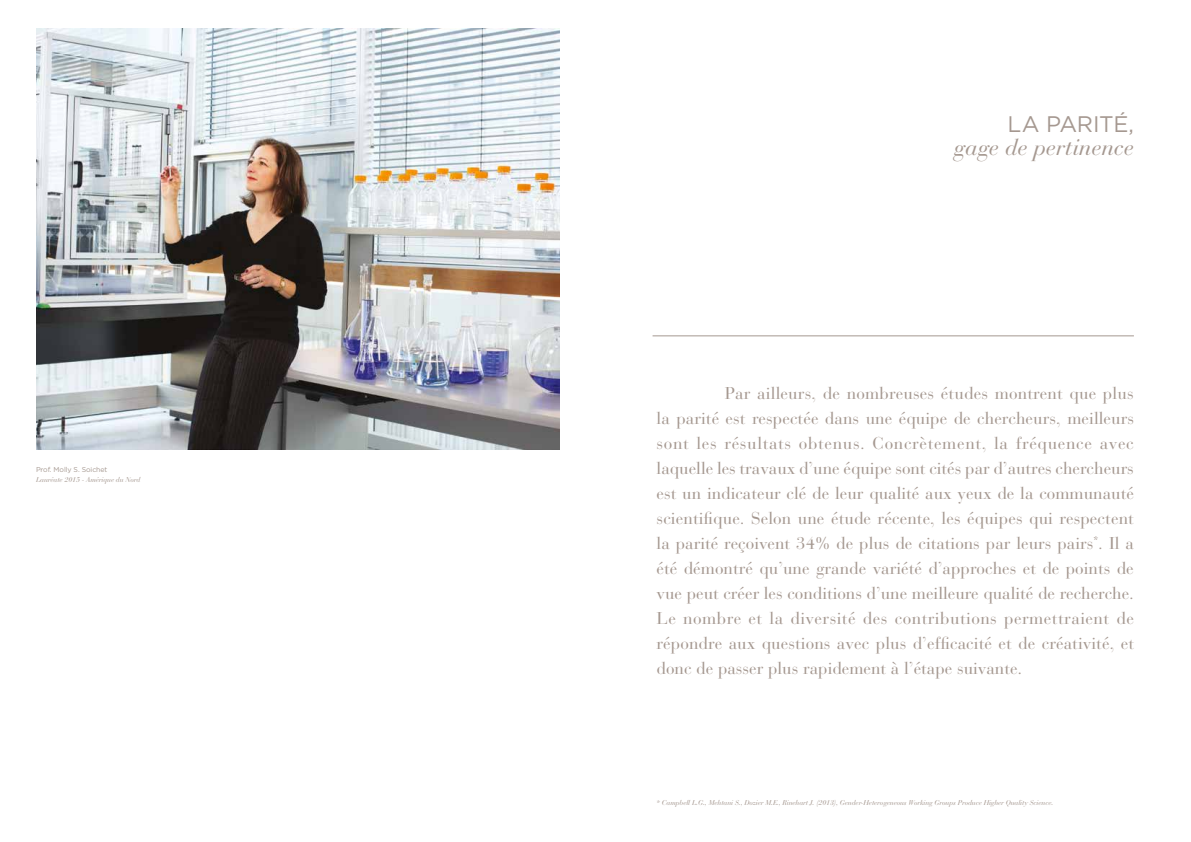
<style>
.page{position:relative;width:1191px;height:842px;background:#fff}
.page>*{position:absolute;margin:0;border:0;box-sizing:border-box;transform-origin:0 0}
.t1{font:italic 22.7px "Bauer Bodoni";letter-spacing:-.005em;color:#a59890}
.t2{font:22.5px "Gotham";letter-spacing:-.015em;color:#a59890}
.t3{font:17px/25px "Bauer Bodoni";color:#a59890;text-align:justify}
.t4{font:italic 7px "Bauer Bodoni";letter-spacing:-.01em;color:#a59890}
.t5{font:7px "Gotham";letter-spacing:-.01em;color:#a59890}
</style>
<div class="page">
<img style="left:36px;top:28px;width:523px;height:421px">
<hr style="left:652px;top:336px;width:482px;height:1px;background:#a59890">
<p class="t5" style="left:36px;top:465px;width:73px">Prof. Molly S. Soichet</p>
<p class="t4" style="left:36px;top:475px;width:106px">Lauréate 2015 - Amérique du Nord</p>
<h2 class="t2" style="left:1007px;top:110px;width:128px">LA PARITÉ,</h2>
<h1 class="t1" style="left:954px;top:133px;width:181px">gage de pertinence</h1>
<p class="t3" style="left:656px;top:381px;width:479px;text-indent:68px">Par ailleurs, de nombreuses études montrent que plus la parité est respectée dans une équipe de chercheurs, meilleurs sont les résultats obtenus. Concrètement, la fréquence avec laquelle les travaux d’une équipe sont cités par d’autres chercheurs est un indicateur clé de leur qualité aux yeux de la communauté scientifique. Selon une étude récente, les équipes qui respectent la parité reçoivent 34% de plus de citations par leurs pairs<sup>*</sup>. Il a été démontré qu’une grande variété d’approches et de points de vue peut créer les conditions d’une meilleure qualité de recherche.<br>Le nombre et la diversité des contributions permettraient de répondre aux questions avec plus d’efficacité et de créativité, et donc de passer plus rapidement à l’étape suivante.</p>
<p class="t4" style="left:656px;top:798px;width:398px">* Campbell L.G., Mehtani S., Dozier M.E., Rinehart J. (2013), Gender-Heterogeneous Working Groups Produce Higher Quality Science.</p>
</div>
